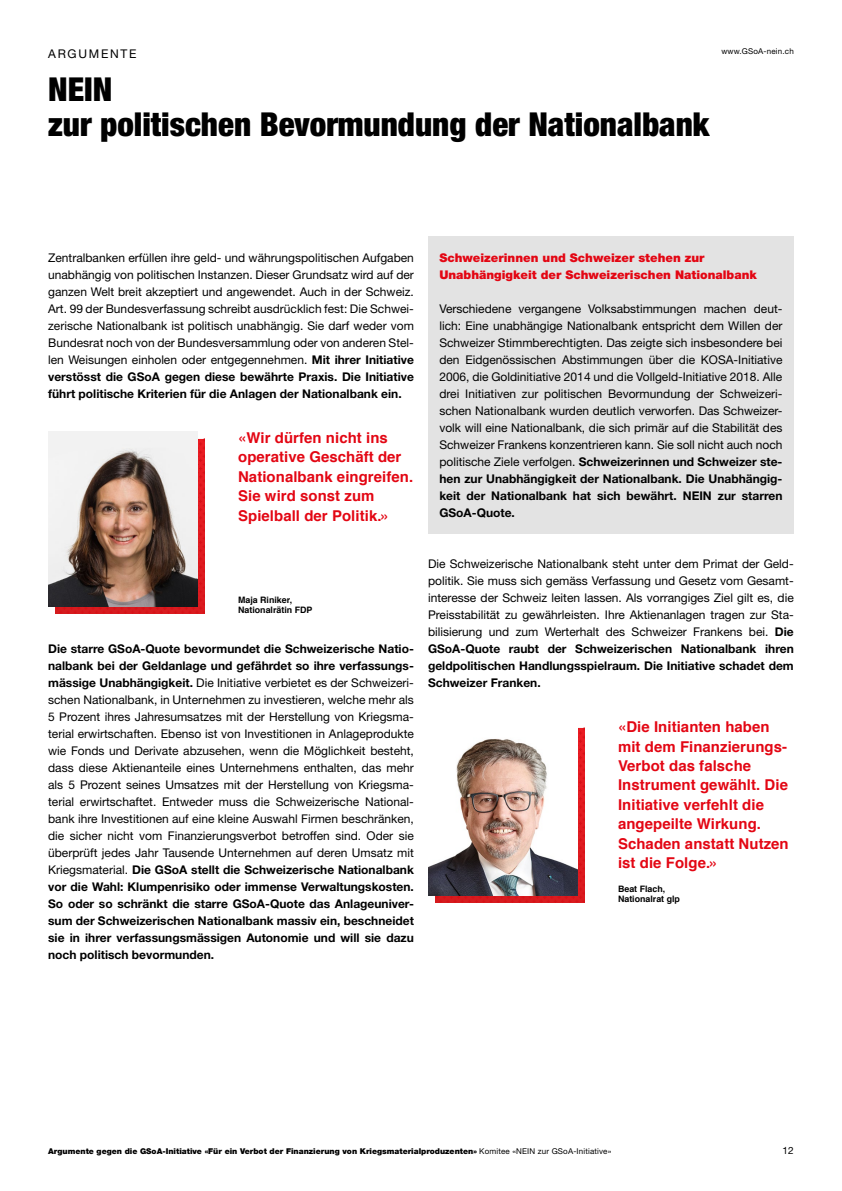
<style>
.page{position:relative;width:842px;height:1191px;background:#fff}
.page>*{position:absolute;margin:0;border:0;box-sizing:border-box;transform-origin:0 0}
.t1{font:900 condensed 33px/35px "Helvetica Neue";color:#000}
.t2{font:700 14.9px/19.5px "Helvetica";letter-spacing:.005em;color:#e30613}
.t3{font:12px/17px "Helvetica Neue";color:#000;text-align:justify}
.t4{font:700 12px/17px "Helvetica Neue LT Std";color:#000;text-align:justify}
.t5{font:900 12px/17px "Helvetica Neue LT Std";color:#e30613}
.t6{font:12px "Helvetica Neue";letter-spacing:.145em;color:#000}
.t7{font:10px "Helvetica Neue";color:#000}
.t8{font:700 8.8px/10.6px "Helvetica";color:#000}
.t9{font:900 8px "Helvetica Neue LT Pro";color:#000}
.t10{font:8px "Helvetica Neue";letter-spacing:.02em;color:#000}
.s1{font-family:"Helvetica Neue LT Std";font-weight:700}
.s2{font-family:"Helvetica Neue";font-weight:400}
</style>
<div class="page">
<div style="left:428px;top:236px;width:366px;height:298px;background:#e3e3e3"></div>
<svg style="left:55px;top:439px;width:150px;height:174px;background:#d21b20"></svg>
<svg style="left:435px;top:728px;width:150px;height:174px;background:#d42b30"></svg>
<img style="left:48px;top:432px;width:150px;height:174px">
<img style="left:428px;top:728px;width:149px;height:167px">
<p class="t6" style="left:48px;top:46px;width:90px">ARGUMENTE</p>
<h1 class="t1" style="left:48px;top:72px;width:663px">NEIN<br>zur politischen Bevormundung der Nationalbank</h1>
<p class="t10" style="left:721px;top:47px;width:74px">www.GSoA-nein.ch</p>
<p class="t3" style="left:48px;top:249px;width:367px">Zentralbanken erfüllen ihre geld- und währungspolitischen Aufgaben unabhängig von politischen Instanzen. Dieser Grundsatz wird auf der ganzen Welt breit akzeptiert und angewendet. Auch in der Schweiz.<br>Art. 99 der Bundesverfassung schreibt ausdrücklich fest: Die Schwei&shy;zerische Nationalbank ist politisch unabhängig. Sie darf weder vom Bundesrat noch von der Bundesversammlung oder von anderen Stel&shy;len Weisungen einholen oder entgegennehmen. <span class="s1">Mit ihrer Initiative</span></p>
<p class="t4" style="left:48px;top:368px;width:367px">verstösst die GSoA gegen diese bewährte Praxis. Die Initiative führt politische Kriterien für die Anlagen der Nationalbank ein.</p>
<p class="t2" style="left:238px;top:428px;width:177px">«Wir dürfen nicht ins operative Geschäft der<br>Nationalbank eingreifen.<br>Sie wird sonst zum<br>Spielball der Politik.»</p>
<p class="t8" style="left:238px;top:594px;width:76px">Maja Riniker,<br>Nationalrätin FDP</p>
<p class="t4" style="left:48px;top:640px;width:367px">Die starre GSoA-Quote bevormundet die Schweizerische Natio&shy;nalbank bei der Geldanlage und gefährdet so ihre verfassungs-</p>
<p class="t3" style="left:48px;top:674px;width:367px"><span class="s1">mässige Unabhängigkeit.</span> Die Initiative verbietet es der Schweizeri&shy;schen Nationalbank, in Unternehmen zu investieren, welche mehr als 5 Prozent ihres Jahresumsatzes mit der Herstellung von Kriegsma&shy;terial erwirtschaften. Ebenso ist von Investitionen in Anlageprodukte wie Fonds und Derivate abzusehen, wenn die Möglichkeit besteht, dass diese Aktienanteile eines Unternehmens enthalten, das mehr als 5 Prozent seines Umsatzes mit der Herstellung von Kriegsma&shy;terial erwirtschaftet. Entweder muss die Schweizerische National&shy;bank ihre Investitionen auf eine kleine Auswahl Firmen beschränken, die sicher nicht vom Finanzierungsverbot betroffen sind. Oder sie überprüft jedes Jahr Tausende Unternehmen auf deren Umsatz mit</p>
<p class="t4" style="left:48px;top:861px;width:367px"><span class="s2">Kriegsmaterial.</span> Die GSoA stellt die Schweizerische Nationalbank vor die Wahl: Klumpenrisiko oder immense Verwaltungskosten.<br>So oder so schränkt die starre GSoA-Quote das Anlageuniver&shy;sum der Schweizerischen Nationalbank massiv ein, beschneidet sie in ihrer verfassungsmässigen Autonomie und will sie dazu noch politisch bevormunden.</p>
<p class="t5" style="left:439px;top:249px;width:319px">Schweizerinnen und Schweizer stehen zur<br>Unabhängigkeit der Schweizerischen Nationalbank</p>
<p class="t3" style="left:439px;top:300px;width:345px">Verschiedene vergangene Volksabstimmungen machen deut&shy;lich: Eine unabhängige Nationalbank entspricht dem Willen der Schweizer Stimmberechtigten. Das zeigte sich insbesondere bei den Eidgenössischen Abstimmungen über die KOSA-Initiative 2006, die Goldinitiative 2014 und die Vollgeld-Initiative 2018. Alle drei Initiativen zur politischen Bevormundung der Schweizeri&shy;schen Nationalbank wurden deutlich verworfen. Das Schweizer&shy;volk will eine Nationalbank, die sich primär auf die Stabilität des Schweizer Frankens konzentrieren kann. Sie soll nicht auch noch</p>
<p class="t4" style="left:439px;top:453px;width:345px"><span class="s2">politische Ziele verfolgen.</span> Schweizerinnen und Schweizer ste&shy;hen zur Unabhängigkeit der Nationalbank. Die Unabhängig&shy;keit der Nationalbank hat sich bewährt. NEIN zur starren GSoA-Quote.</p>
<p class="t3" style="left:428px;top:555px;width:367px">Die Schweizerische Nationalbank steht unter dem Primat der Geld&shy;politik. Sie muss sich gemäss Verfassung und Gesetz vom Gesamt&shy;interesse der Schweiz leiten lassen. Als vorrangiges Ziel gilt es, die Preisstabilität zu gewährleisten. Ihre Aktienanlagen tragen zur Sta&shy;bilisierung und zum Werterhalt des Schweizer Frankens bei. <span class="s1">Die</span></p>
<p class="t4" style="left:428px;top:640px;width:367px">GSoA-Quote raubt der Schweizerischen Nationalbank ihren geldpolitischen Handlungsspielraum. Die Initiative schadet dem Schweizer Franken.</p>
<p class="t2" style="left:618px;top:717px;width:172px">«Die Initianten haben mit dem Finanzierungs-<br>Verbot das falsche<br>Instrument gewählt. Die<br>Initiative verfehlt die angepeilte Wirkung.<br>Schaden anstatt Nutzen ist die Folge.»</p>
<p class="t8" style="left:618px;top:883px;width:63px">Beat Flach,<br>Nationalrat glp</p>
<p class="t9" style="left:48px;top:1146px;width:565px">Argumente gegen die GSoA-Initiative «Für ein Verbot der Finanzierung von Kriegsmaterialproduzenten» <span class="s2">Komitee «NEIN zur GSoA-Initiative»</span></p>
<p class="t7" style="left:782px;top:1144px;width:13px">12</p>
</div>
